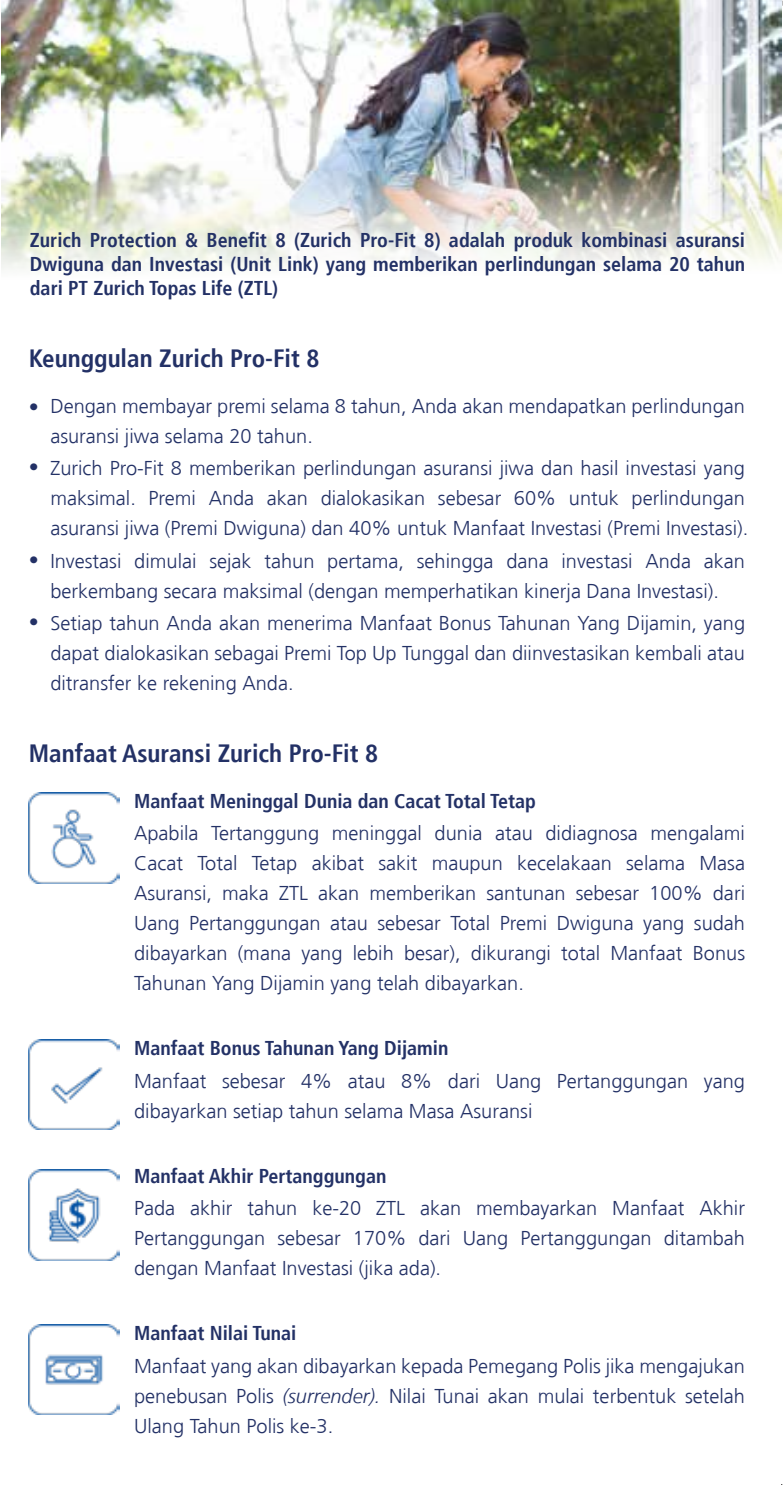
<style>
.page{position:relative;width:783px;height:1491px;background:#fff}
.page>*{position:absolute;margin:0;border:0;box-sizing:border-box;transform-origin:0 0}
.t1{font:700 condensed 25px "Frutiger";color:#233166}
.t2{font:300 20px/30px "Frutiger";color:#233166}
.t3{font:700 condensed 20px/24px "Frutiger";color:#233166;text-align:justify}
.s1{font-style:italic}
</style>
<div class="page">
<img style="left:29px;top:1039px;width:90px;height:91px">
<img style="left:29px;top:1170px;width:90px;height:90px">
<img style="left:29px;top:793px;width:90px;height:90px">
<img style="left:29px;top:1324px;width:90px;height:91px">
<img style="left:1px;top:0;width:781px;height:270px">
<p class="t3" style="left:30px;top:228px;width:716px">Zurich Protection &amp; Benefit 8 (Zurich Pro-Fit 8) adalah produk kombinasi asuransi Dwiguna dan Investasi (Unit Link) yang memberikan perlindungan selama 20 tahun dari PT Zurich Topas Life (ZTL)</p>
<p class="t1" style="left:29px;top:344px;width:292px">Keunggulan Zurich Pro-Fit 8</p>
<p class="t2" style="left:29px;top:393px;width:11px">•</p>
<p class="t2" style="left:29px;top:453px;width:11px">•</p>
<p class="t2" style="left:29px;top:545px;width:11px">•</p>
<p class="t2" style="left:29px;top:608px;width:11px">•</p>
<p class="t2" style="left:50px;top:391px;width:695px">Dengan membayar premi selama 8 tahun, Anda akan mendapatkan perlindungan asuransi jiwa selama 20 tahun.</p>
<p class="t2" style="left:50px;top:454px;width:699px">Zurich Pro-Fit 8 memberikan perlindungan asuransi jiwa dan hasil investasi yang maksimal. Premi Anda akan dialokasikan sebesar 60% untuk perlindungan asuransi jiwa (Premi Dwiguna) dan 40% untuk Manfaat Investasi (Premi Investasi).</p>
<p class="t2" style="left:50px;top:546px;width:695px">Investasi dimulai sejak tahun pertama, sehingga dana investasi Anda akan berkembang secara maksimal (dengan memperhatikan kinerja Dana Investasi).</p>
<p class="t2" style="left:50px;top:609px;width:695px;text-align:justify">Setiap tahun Anda akan menerima Manfaat Bonus Tahunan Yang Dijamin, yang dapat dialokasikan sebagai Premi Top Up Tunggal dan diinvestasikan kembali atau ditransfer ke rekening Anda.</p>
<p class="t1" style="left:29px;top:738px;width:350px">Manfaat Asuransi Zurich Pro-Fit 8</p>
<p class="t3" style="left:134px;top:789px;width:403px">Manfaat Meninggal Dunia dan Cacat Total Tetap</p>
<p class="t2" style="left:134px;top:818px;width:612px;text-align:justify">Apabila Tertanggung meninggal dunia atau didiagnosa mengalami Cacat Total Tetap akibat sakit maupun kecelakaan selama Masa Asuransi, maka ZTL akan memberikan santunan sebesar 100% dari Uang Pertanggungan atau sebesar Total Premi Dwiguna yang sudah dibayarkan (mana yang lebih besar), dikurangi total Manfaat Bonus Tahunan Yang Dijamin yang telah dibayarkan.</p>
<p class="t3" style="left:134px;top:1036px;width:315px">Manfaat Bonus Tahunan Yang Dijamin</p>
<p class="t2" style="left:134px;top:1066px;width:612px">Manfaat sebesar 4% atau 8% dari Uang Pertanggungan yang dibayarkan setiap tahun selama Masa Asuransi</p>
<p class="t3" style="left:134px;top:1164px;width:253px">Manfaat Akhir Pertanggungan</p>
<p class="t2" style="left:134px;top:1193px;width:612px;text-align:justify">Pada akhir tahun ke-20 ZTL akan membayarkan Manfaat Akhir Pertanggungan sebesar 170% dari Uang Pertanggungan ditambah dengan Manfaat Investasi (jika ada).</p>
<p class="t3" style="left:134px;top:1321px;width:164px">Manfaat Nilai Tunai</p>
<p class="t2" style="left:134px;top:1351px;width:612px;text-align:justify">Manfaat yang akan dibayarkan kepada Pemegang Polis jika mengajukan penebusan Polis <span class="s1">(surrender).</span> Nilai Tunai akan mulai terbentuk setelah Ulang Tahun Polis ke-3.</p>
</div>
